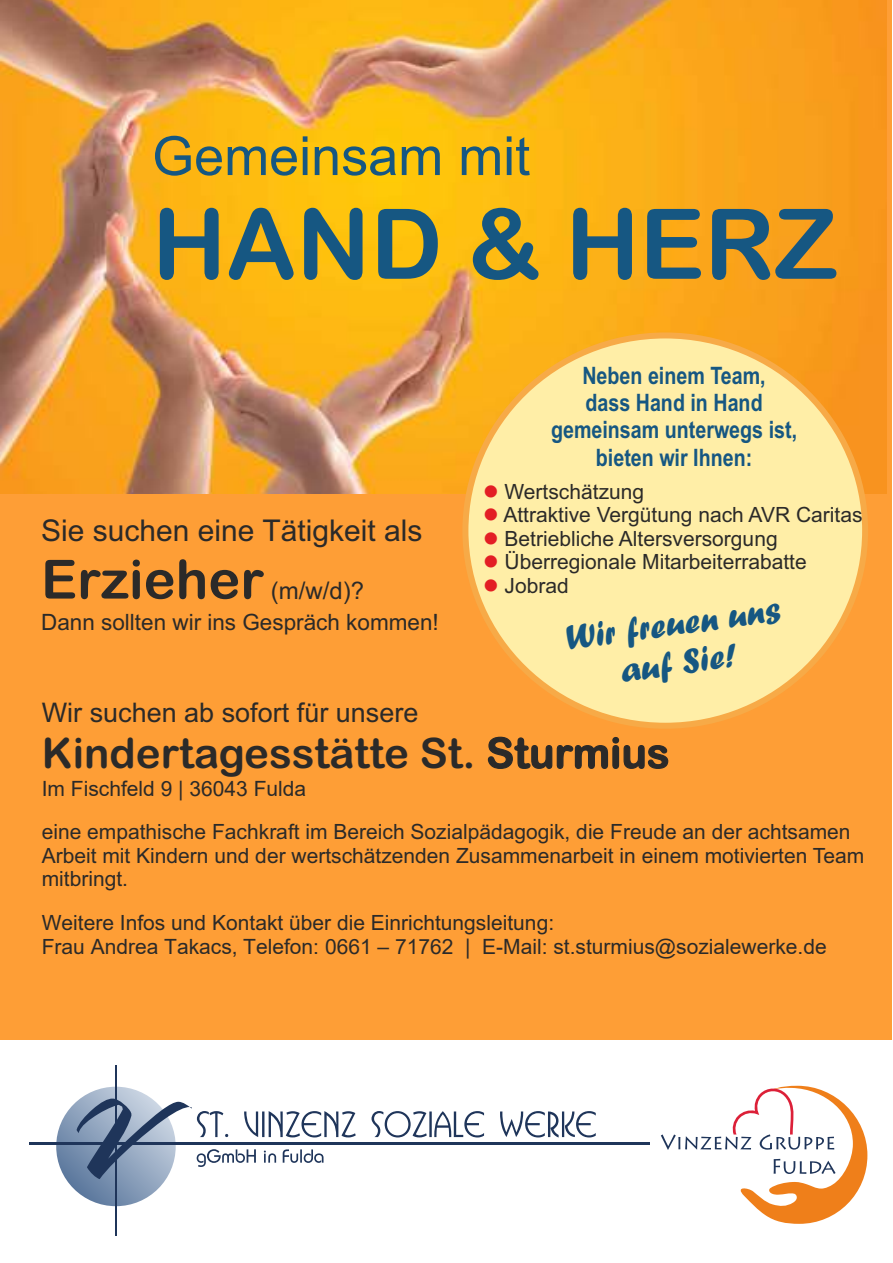
<style>
.page{position:relative;width:893px;height:1263px;background:#fff}
.page>*{position:absolute;margin:0;border:0;box-sizing:border-box;transform-origin:0 0}
.t1{font:97.5px "Arial Rounded MT Bold";color:#165782}
.t2{font:54px "Arial";color:#165782}
.t3{font:54px "Arial Rounded MT Bold";color:#2b2a29}
.t4{font:42px "Arial Rounded MT Bold";color:#2b2a29}
.t5{font:36px/39.3px "Forte";color:#165782;text-align:center}
.t6{font:30px "Arial";color:#2b2a29}
.t7{font:27px "Arial";color:#2b2a29}
.t8{font:700 24px/27.5px "Arial Narrow";color:#165782;text-align:center}
.t9{font:24px "Arial";color:#2b2a29}
.t10{font:22.5px "Arial";color:#2b2a29}
.t11{font:21px/43px "Arial";color:#2b2a29}
.s1{color:#e31e24}
</style>
<div class="page">
<div style="left:0;top:0;width:891px;height:1039px;background:#fe9e36"></div>
<img style="left:0;top:0;width:887px;height:494px">
<div style="left:462px;top:332px;width:406px;height:397px;background:#ffeea7;border:6px solid #f7aa47;border-radius:50%"></div>
<svg style="left:56px;top:1087px;width:120px;height:119px;background:#7e94b2"></svg>
<hr style="left:29px;top:1142px;width:621px;height:2px;background:#1f355a">
<hr style="left:115px;top:1065px;width:2px;height:171px;background:#1f355a">
<svg style="left:77px;top:1098px;width:519px;height:81px"></svg>
<svg style="left:661px;top:1086px;width:206px;height:138px"></svg>
<h2 class="t2" style="left:152px;top:136px;width:380px">Gemeinsam mit</h2>
<h1 class="t1" style="left:152px;top:208px;width:687px">HAND &amp; HERZ</h1>
<p class="t8" style="left:582px;top:364px;width:185px">Neben einem Team,</p>
<h3 class="t6" style="left:41px;top:519px;width:383px">Sie suchen eine Tätigkeit als</h3>
<h2 class="t3" style="left:41px;top:559px;width:224px">Erzieher</h2>
<p class="t9" style="left:271px;top:581px;width:95px">(m/w/d)?</p>
<p class="t10" style="left:41px;top:614px;width:399px">Dann sollten wir ins Gespräch kommen!</p>
<p class="t8" style="left:551px;top:391px;width:248px">dass Hand in Hand gemeinsam unterwegs ist, bieten wir Ihnen:</p>
<p class="t11" style="left:483px;top:472px;width:163px"><span class="s1">●</span> Wertschätzung</p>
<p class="t11" style="left:483px;top:495px;width:381px"><span class="s1">●</span> Attraktive Vergütung nach AVR Caritas</p>
<p class="t11" style="left:483px;top:519px;width:296px"><span class="s1">●</span> Betriebliche Altersversorgung</p>
<p class="t11" style="left:483px;top:542px;width:325px"><span class="s1">●</span> Überregionale Mitarbeiterrabatte</p>
<p class="t11" style="left:483px;top:566px;width:87px"><span class="s1">●</span> Jobrad</p>
<h3 class="t5" style="left:564px;top:623px;width:217px;rotate:-8deg">Wir freuen uns auf Sie!</h3>
<p class="t7" style="left:42px;top:703px;width:378px">Wir suchen ab sofort für unsere</p>
<h3 class="t4" style="left:42px;top:737px;width:629px">Kindertagesstätte St. Sturmius</h3>
<p class="t11" style="left:42px;top:767px;width:810px">Im Fischfeld 9 | 36043 Fulda<br>eine empathische Fachkraft im Bereich Sozialpädagogik, die Freude an der achtsamen</p>
<p class="t11" style="left:42px;top:845px;width:824px;line-height:23.4px">Arbeit mit Kindern und der wertschätzenden Zusammenarbeit in einem motivierten Team mitbringt.</p>
<p class="t11" style="left:42px;top:912px;width:787px;line-height:24px">Weitere Infos und Kontakt über die Einrichtungsleitung:<br>Frau Andrea Takacs, Telefon: 0661 – 71762 | E-Mail: st.sturmius@sozialewerke.de</p>
</div>
